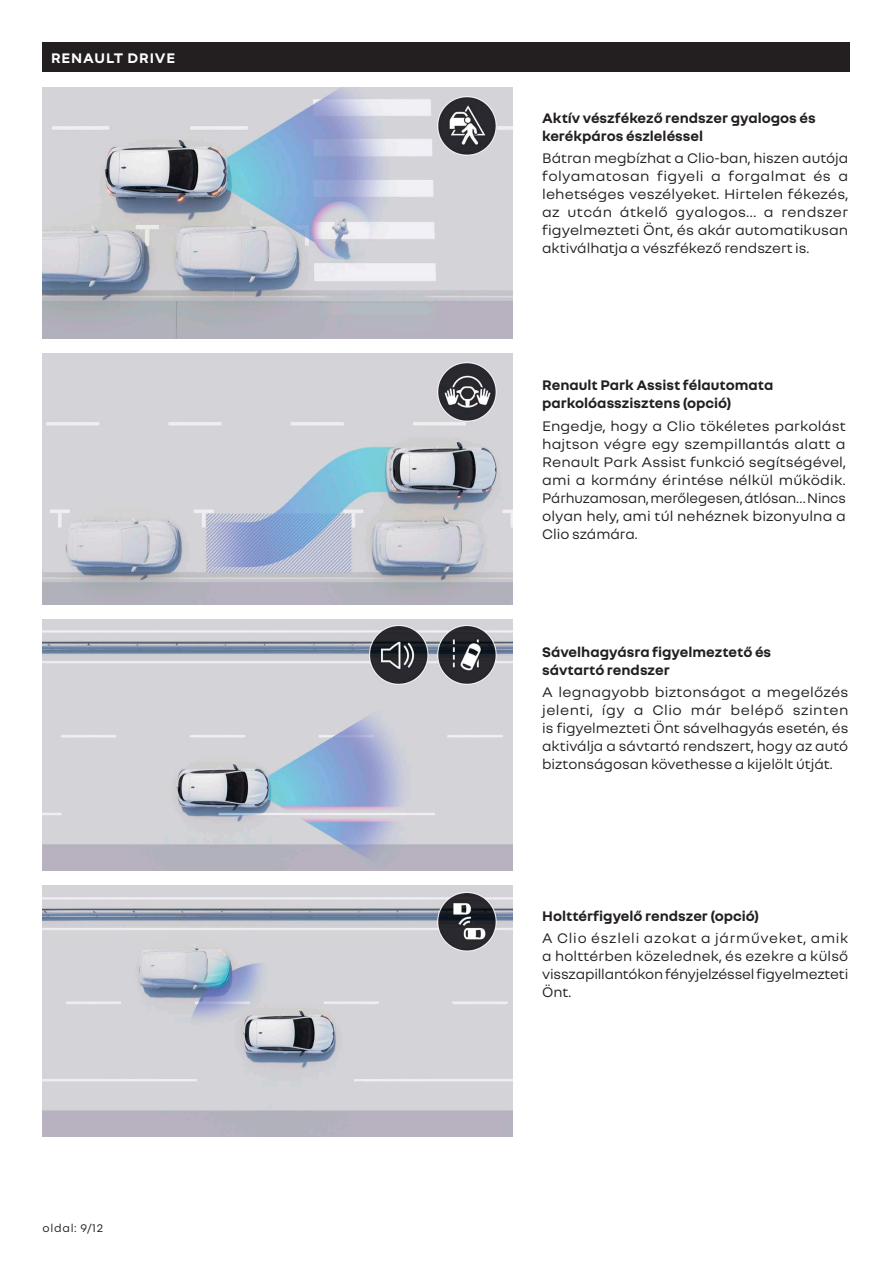
<style>
.page{position:relative;width:893px;height:1263px;background:#fff}
.page>*{position:absolute;margin:0;border:0;box-sizing:border-box;transform-origin:0 0}
.Szövegdoboz_nagyobb_betu{font:15px/18px "Nouvel R";color:#231f20;text-align:justify}
.t1{font:700 15px/18px "Nouvel R";color:#231f20}
.titulek{font:700 15px "Nouvel R";letter-spacing:.06em;color:#fff}
.t2{font:12px "Nouvel R";letter-spacing:.06em;color:#231f20}
</style>
<div class="page">
<div style="left:43px;top:43px;width:807px;height:29px;background:#231f20"></div>
<img style="left:43px;top:87px;width:469px;height:251px">
<img style="left:43px;top:353px;width:469px;height:251px">
<img style="left:43px;top:620px;width:469px;height:250px">
<img style="left:43px;top:886px;width:469px;height:250px">
<p class="titulek" style="left:51px;top:48px;width:126px">RENAULT DRIVE</p>
<p class="t2" style="left:43px;top:1220px;width:62px">oldal: 9/12</p>
<p class="t1" style="left:542px;top:108px;width:275px">Aktív vészfékező rendszer gyalogos és kerékpáros észleléssel</p>
<p class="Szövegdoboz_nagyobb_betu" style="left:542px;top:148px;width:308px">Bátran megbízhat a Clio-ban, hiszen autója folyamatosan figyeli a forgalmat és a lehetséges veszélyeket. Hirtelen fékezés, az utcán átkelő gyalogos… a rendszer figyelmezteti Önt, és akár automatikusan aktiválhatja a vészfékező rendszert is.</p>
<p class="t1" style="left:542px;top:376px;width:233px">Renault Park Assist félautomata parkolóasszisztens (opció)</p>
<p class="Szövegdoboz_nagyobb_betu" style="left:542px;top:416px;width:305px">Engedje, hogy a Clio tökéletes parkolást hajtson végre egy szempillantás alatt a Renault Park Assist funkció segítségével, ami a kormány érintése nélkül működik.<br>Párhuzamosan, merőlegesen, átlósan… Nincs olyan hely, ami túl nehéznek bizonyulna a Clio számára.</p>
<p class="t1" style="left:542px;top:642px;width:231px">Sávelhagyásra figyelmeztető és sávtartó rendszer</p>
<p class="Szövegdoboz_nagyobb_betu" style="left:542px;top:682px;width:308px">A legnagyobb biztonságot a megelőzés jelenti, így a Clio már belépő szinten is figyelmezteti Önt sávelhagyás esetén, és aktiválja a sávtartó rendszert, hogy az autó biztonságosan követhesse a kijelölt útját.</p>
<p class="t1" style="left:542px;top:906px;width:219px">Holttérfigyelő rendszer (opció)</p>
<p class="Szövegdoboz_nagyobb_betu" style="left:542px;top:929px;width:308px">A Clio észleli azokat a járműveket, amik a holttérben közelednek, és ezekre a külső visszapillantókon fényjelzéssel figyelmezteti Önt.</p>
</div>
